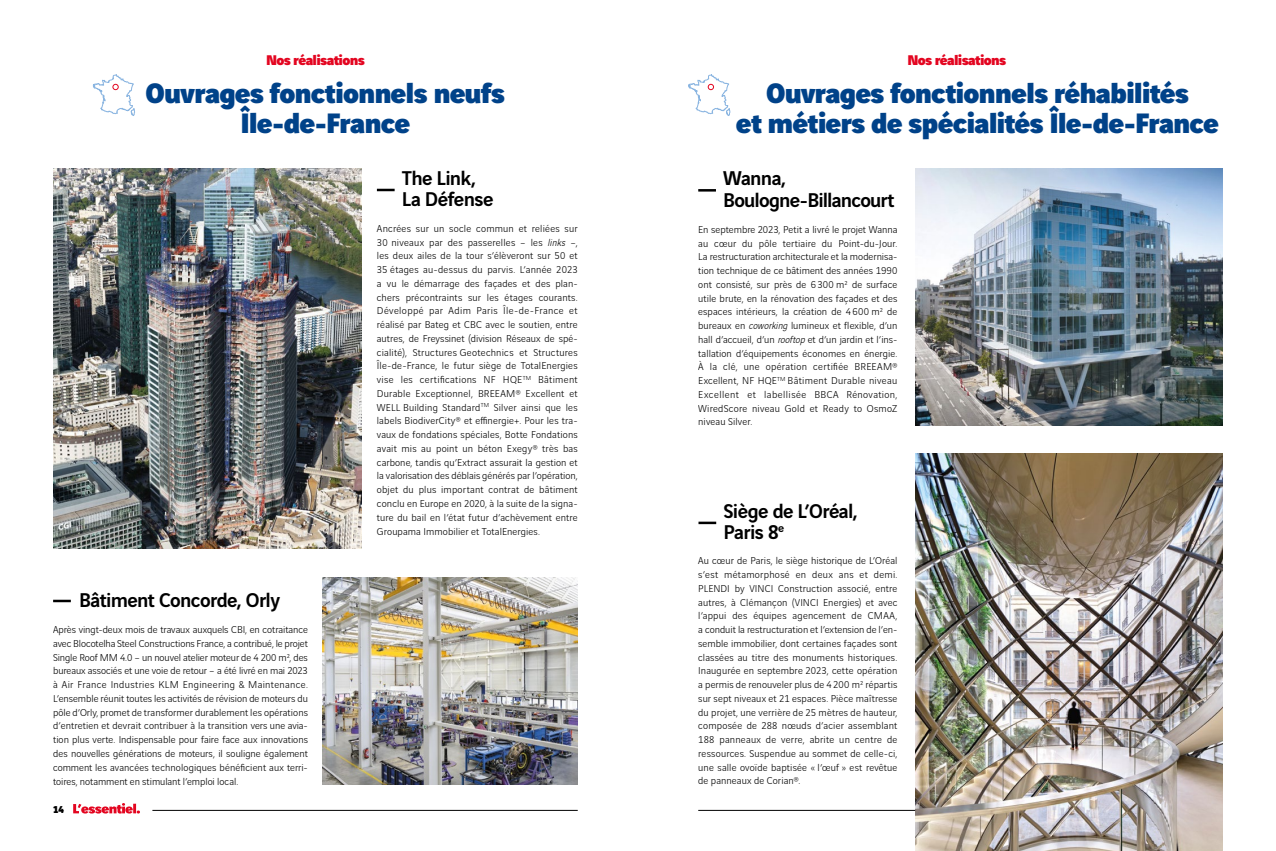
<style>
.page{position:relative;width:1276px;height:851px;background:#fff}
.page>*{position:absolute;margin:0;border:0;box-sizing:border-box;transform-origin:0 0}
.t1{font:900 30px/30px "Vinci Sans";letter-spacing:-.035em;color:#004289;text-align:center}
.t2{font:500 21.25px/21.2px "Vinci Sans";letter-spacing:-.03em;color:#000}
.t3{font:900 15px "Vinci Sans";letter-spacing:-.045em;color:#e30520}
.t4{font:300 10.62px/13.8px "Vinci Sans";letter-spacing:.005em;color:#000;text-align:justify}
.t5{font:900 10.62px "Vinci Sans";color:#000}
.s1{font-style:italic}
</style>
<div class="page">
<img style="left:915px;top:169px;width:307px;height:256px">
<svg style="left:377px;top:189px;width:18px;height:2px"></svg>
<svg style="left:698px;top:189px;width:18px;height:2px"></svg>
<hr style="left:698px;top:521px;width:18px;height:3px;background:#000">
<img style="left:53px;top:168px;width:309px;height:381px">
<img style="left:915px;top:453px;width:307px;height:397px">
<hr style="left:53px;top:599px;width:18px;height:3px;background:#000">
<img style="left:323px;top:577px;width:255px;height:207px">
<svg style="left:93px;top:74px;width:42px;height:42px"></svg>
<svg style="left:688px;top:74px;width:42px;height:42px"></svg>
<hr style="left:152px;top:810px;width:426px;height:1px;background:#000">
<hr style="left:698px;top:810px;width:217px;height:1px;background:#000">
<svg style="left:73px;top:803px;width:67px;height:10px"></svg>
<h3 class="t3" style="left:266px;top:47px;width:100px">Nos réalisations</h3>
<h3 class="t3" style="left:907px;top:47px;width:100px">Nos réalisations</h3>
<h1 class="t1" style="left:146px;top:75px;width:361px">Ouvrages fonctionnels neufs<br>Île-de-France</h1>
<h1 class="t1" style="left:736px;top:75px;width:485px">Ouvrages fonctionnels réhabilités<br>et métiers de spécialités Île-de-France</h1>
<h2 class="t2" style="left:79px;top:587px;width:203px">Bâtiment Concorde, Orly</h2>
<p class="t4" style="left:53px;top:621px;width:256px;text-align:left">Après vingt-deux mois de travaux auxquels CBI, en cotraitance avec Blocotelha Steel Constructions France, a contribué, le projet Single Roof MM 4.0 – un nouvel atelier moteur de 4 200 m², des bureaux associés et une voie de retour – a été livré en mai 2023 à Air France Industries KLM Engineering &amp; Maintenance.<br>L’ensemble réunit toutes les activités de révision de moteurs du pôle d’Orly, promet de transformer durablement les opérations d’entretien et devrait contribuer à la transition vers une avia&shy;tion plus verte. Indispensable pour faire face aux innovations des nouvelles générations de moteurs, il souligne également comment les avancées technologiques bénéficient aux terri&shy;toires, notamment en stimulant l’emploi local.</p>
<p class="t5" style="left:53px;top:800px;width:12px">14</p>
<h2 class="t2" style="left:402px;top:165px;width:93px">The Link,<br>La Défense</h2>
<h2 class="t2" style="left:723px;top:166px;width:173px">Wanna,<br>Boulogne-Billancourt</h2>
<p class="t4" style="left:377px;top:220px;width:202px">Ancrées sur un socle commun et reliées sur 30 niveaux par des passerelles – les <span class="s1">links</span> –, les deux ailes de la tour s’élèveront sur 50 et 35 étages au-dessus du parvis. L’année 2023 a vu le démarrage des façades et des plan&shy;chers précontraints sur les étages courants.<br>Développé par Adim Paris Île-de-France et réalisé par Bateg et CBC avec le soutien, entre autres, de Freyssinet (division Réseaux de spé&shy;cialité), Structures Geotechnics et Structures Île-de-France, le futur siège de TotalEnergies vise les certifications NF HQE<sup>TM</sup> Bâtiment Durable Exceptionnel, BREEAM® Excellent et WELL Building Standard<sup>TM</sup> Silver ainsi que les labels BiodiverCity® et effinergie+. Pour les tra&shy;vaux de fondations spéciales, Botte Fondations avait mis au point un béton Exegy® très bas carbone, tandis qu’Extract assurait la gestion et la valorisation des déblais générés par l’opération, objet du plus important contrat de bâtiment conclu en Europe en 2020, à la suite de la signa&shy;ture du bail en l’état futur d’achèvement entre Groupama Immobilier et TotalEnergies.</p>
<p class="t4" style="left:698px;top:221px;width:201px">En septembre 2023, Petit a livré le projet Wanna au cœur du pôle tertiaire du Point-du-Jour.<br>La restructuration architecturale et la modernisa&shy;tion technique de ce bâtiment des années 1990 ont consisté, sur près de 6 300 m² de surface utile brute, en la rénovation des façades et des espaces intérieurs, la création de 4 600 m² de bureaux en <span class="s1">coworking</span> lumineux et flexible, d’un hall d’accueil, d’un <span class="s1">rooftop</span> et d’un jardin et l’ins&shy;tallation d’équipements économes en énergie.<br>À la clé, une opération certifiée BREEAM® Excellent, NF HQE<sup>TM</sup> Bâtiment Durable niveau Excellent et labellisée BBCA Rénovation, WiredScore niveau Gold et Ready to OsmoZ niveau Silver.</p>
<h2 class="t2" style="left:723px;top:498px;width:136px">Siège de L’Oréal,<br>Paris 8<sup>e</sup></h2>
<p class="t4" style="left:698px;top:553px;width:201px">Au cœur de Paris, le siège historique de L’Oréal s’est métamorphosé en deux ans et demi.<br>PLENDI by VINCI Construction associé, entre autres, à Clémançon (VINCI Energies) et avec l’appui des équipes agencement de CMAA, a conduit la restructuration et l’extension de l’en&shy;semble immobilier, dont certaines façades sont classées au titre des monuments historiques.<br>Inaugurée en septembre 2023, cette opération a permis de renouveler plus de 4 200 m² répartis sur sept niveaux et 21 espaces. Pièce maîtresse du projet, une verrière de 25 mètres de hauteur, composée de 288 nœuds d’acier assemblant 188 panneaux de verre, abrite un centre de ressources. Suspendue au sommet de celle-ci, une salle ovoïde baptisée « l’œuf » est revêtue de panneaux de Corian®.</p>
</div>
